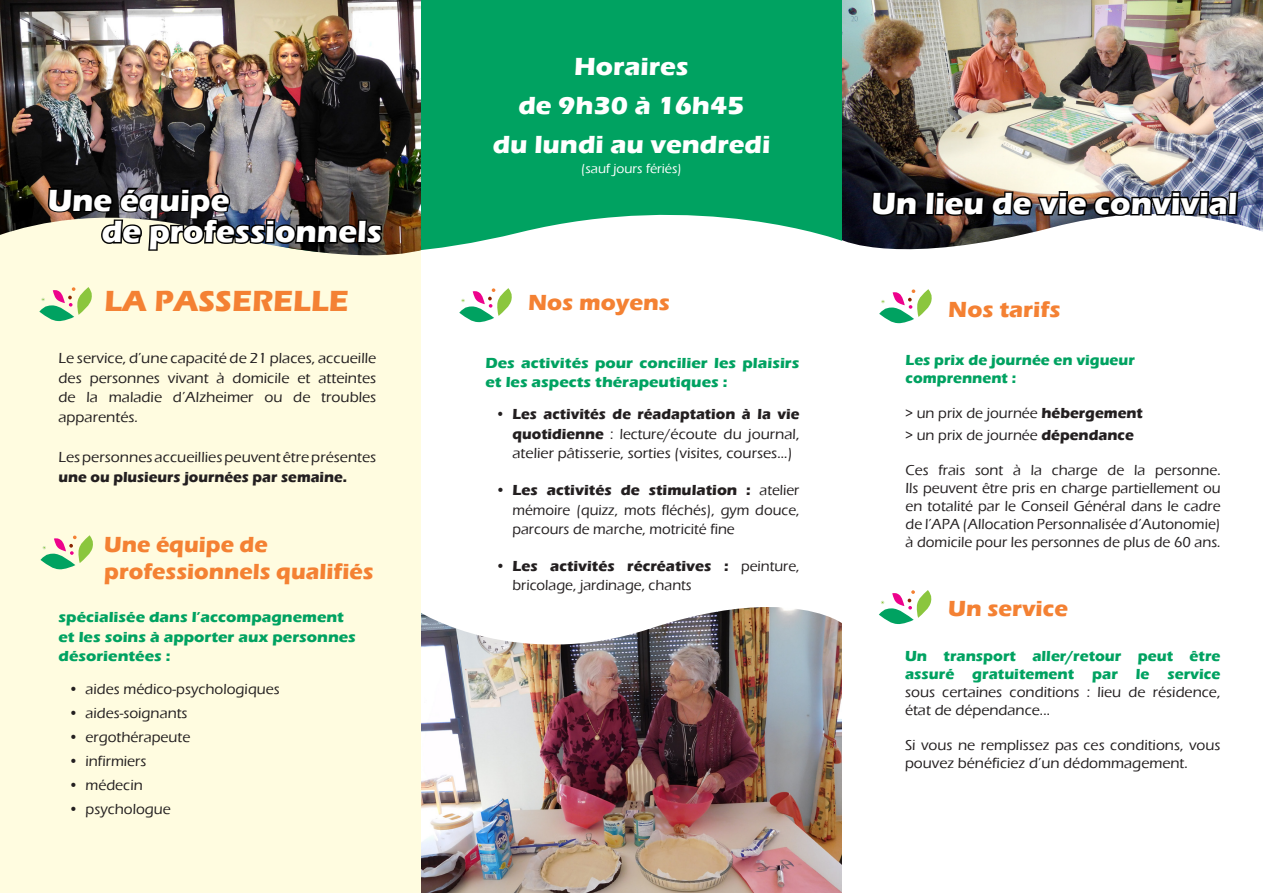
<style>
.page{position:relative;width:1263px;height:893px;background:#fff}
.page>*{position:absolute;margin:0;border:0;box-sizing:border-box;transform-origin:0 0}
.t1{font:700 31.5px "Eras ITC";color:#fff}
.t2{font:700 30px "Eras ITC";color:#f48133}
.t3{font:700 25.5px "Eras ITC";color:#fff;scale:1.04 1}
.t4{font:700 22.5px/27px "Eras ITC";color:#f48133}
.t5{font:500 15px/19.5px "Eras ITC";color:#231f20;text-align:justify}
.t6{font:700 15px/18px "Eras ITC";color:#00a261}
.t7{font:700 15px/19.5px "Eras ITC";color:#00a261;scale:1.06 1}
.t8{font:500 13.5px "Eras ITC";color:#fff}
.s1{font-weight:700}
.s2{font-style:inherit}
.s3{font-weight:500;color:#231f20}
</style>
<div class="page">
<div style="left:0;top:0;width:421px;height:893px;background:#fffce0"></div>
<svg style="left:421px;top:0;width:421px;height:250px;background:#17aa6f"></svg>
<img style="left:0;top:0;width:421px;height:255px">
<img style="left:842px;top:0;width:421px;height:247px">
<img style="left:421px;top:607px;width:421px;height:286px">
<svg style="left:459px;top:288px;width:53px;height:34px"></svg>
<img style="left:39px;top:65px;width:345px;height:257px">
<img style="left:870px;top:68px;width:370px;height:256px">
<svg style="left:879px;top:590px;width:53px;height:34px"></svg>
<svg style="left:40px;top:535px;width:53px;height:35px"></svg>
<p class="t3" style="left:574px;top:52px;width:112px">Horaires</p>
<p class="t3" style="left:518px;top:91px;width:219px">de 9h30 à 16h45</p>
<p class="t3" style="left:493px;top:130px;width:268px">du lundi au vendredi</p>
<p class="t8" style="left:581px;top:161px;width:102px">(sauf jours fériés)</p>
<p class="t1" style="left:48px;top:182px;width:183px">Une équipe</p>
<p class="t1" style="left:871px;top:185px;width:368px">Un lieu de vie convivial</p>
<p class="t1" style="left:102px;top:213px;width:282px">de professionnels</p>
<p class="t2" style="left:105px;top:283px;width:246px">LA PASSERELLE</p>
<p class="t5" style="left:58px;top:349px;width:319px">Le service, d’une capacité de 21 places, accueille des personnes vivant à domicile et atteintes de la maladie d’Alzheimer ou de troubles apparentés.</p>
<p class="t5" style="left:58px;top:448px;width:319px">Les personnes accueillies peuvent être présentes <span class="s1">une ou plusieurs journées par semaine.</span></p>
<p class="t4" style="left:104px;top:531px;width:271px">Une équipe de professionnels qualifiés</p>
<p class="t7" style="left:59px;top:608px;width:282px">spécialisée dans l’accompagnement et les soins à apporter aux personnes désorientées :</p>
<p class="t5" style="left:69px;top:679px;width:213px">• aides médico-psychologiques</p>
<p class="t5" style="left:69px;top:703px;width:120px">• aides-soignants</p>
<p class="t5" style="left:69px;top:727px;width:123px">• ergothérapeute</p>
<p class="t5" style="left:69px;top:751px;width:79px">• infirmiers</p>
<p class="t5" style="left:69px;top:775px;width:76px">• médecin</p>
<p class="t5" style="left:69px;top:799px;width:104px">• psychologue</p>
<p class="t4" style="left:528px;top:289px;width:144px">Nos moyens</p>
<p class="t7" style="left:485px;top:353px;width:298px">Des activités pour concilier les plaisirs et les aspects thérapeutiques :</p>
<p class="t5" style="left:512px;top:405px;width:288px;text-indent:-17px"><span class="s1">• Les activités de réadaptation à la vie quotidienne</span> : lecture/écoute du journal, atelier pâtisserie, sorties (visites, courses...)</p>
<p class="t5" style="left:512px;top:480px;width:288px;text-indent:-17px"><span class="s1">• Les activités de stimulation :</span> atelier mémoire (quizz, mots fléchés), gym douce, parcours de marche, motricité fine</p>
<p class="t5" style="left:512px;top:556px;width:288px;text-indent:-17px"><span class="s1">• Les activités récréatives :</span> peinture, bricolage, jardinage, chants</p>
<p class="t4" style="left:948px;top:296px;width:114px">Nos tarifs</p>
<p class="t6" style="left:906px;top:351px;width:231px">Les prix de journée en vigueur comprennent :</p>
<p class="t5" style="left:906px;top:403px;width:239px">&gt; un prix de journée <span class="s1">hébergement</span></p>
<p class="t5" style="left:906px;top:425px;width:230px">&gt; un prix de journée <span class="s1">dépendance</span></p>
<p class="t5" style="left:906px;top:461px;width:317px;line-height:18px">Ces frais sont à la charge de la personne.<br>Ils peuvent être pris en charge partiellement ou en totalité par le Conseil Général dans le cadre de l’APA (Allocation Personnalisée d’Autonomie) à domicile pour les personnes de plus de 60 ans.</p>
<p class="t4" style="left:948px;top:595px;width:121px"><span class="s2">U</span>n service</p>
<p class="t6" style="left:905px;top:647px;width:317px;text-align:justify">Un transport aller/retour peut être assuré gratuitement par le service <span class="s3">sous certaines conditions : lieu de résidence, état de dépendance...</span></p>
<p class="t5" style="left:905px;top:736px;width:317px;line-height:18px">Si vous ne remplissez pas ces conditions, vous pouvez bénéficiez d’un dédommagement.</p>
</div>
